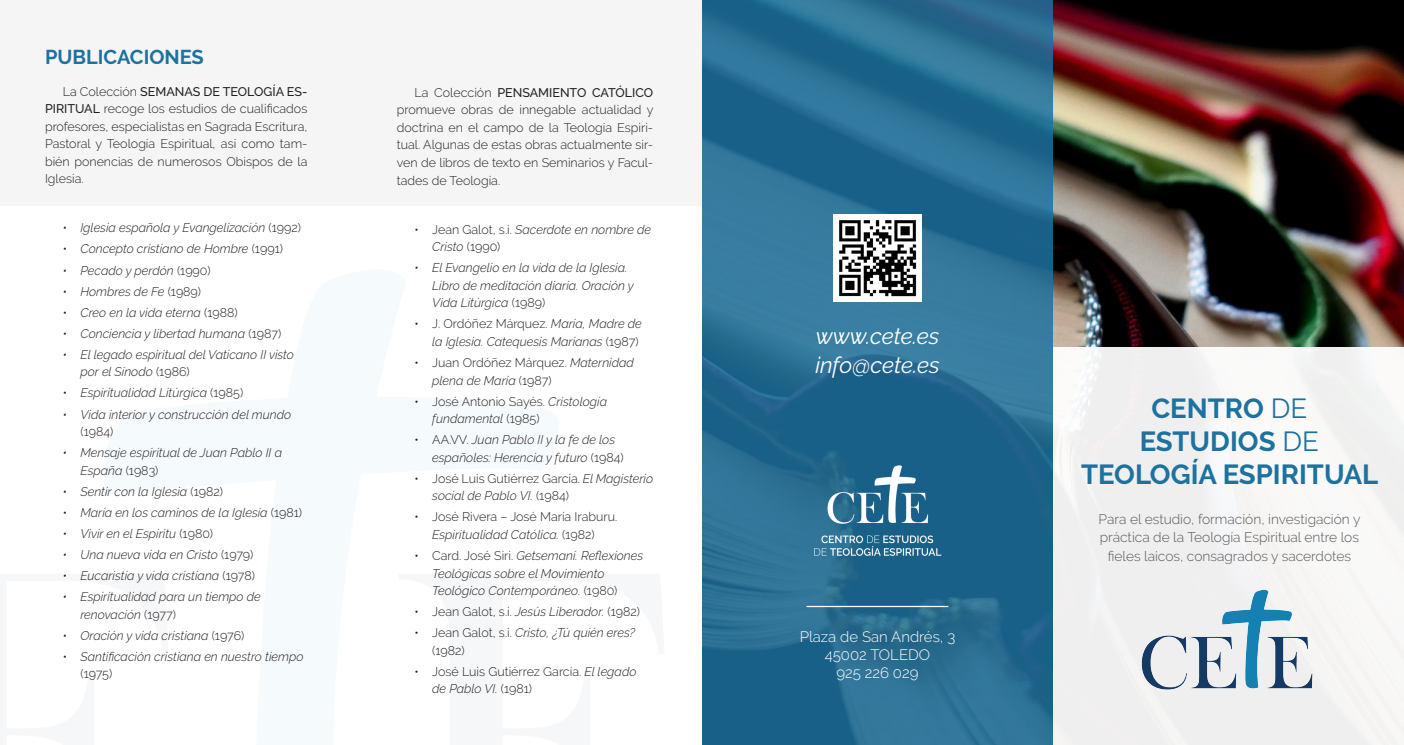
<style>
.page{position:relative;width:1404px;height:745px;background:#fff}
.page>*{position:absolute;margin:0;border:0;box-sizing:border-box;transform-origin:0 0}
.t1{font:700 27.5px "Raleway";color:#1d72a0}
.t2{font:italic 22.5px "Raleway";letter-spacing:-.005em;color:#fff}
.Estilo_de_párrafo_1{font:700 20px "Raleway";color:#1d72a0}
.t3{font:300 15px "Raleway";color:#fff}
.t4{font:300 13.75px/18.8px "Raleway";color:#57585a;text-align:center}
.t5{font:italic 300 12.5px/17.5px "Raleway";color:#231f20}
.Estilo_de_párrafo_1-2{font:300 12.5px/17.5px "Raleway";color:#231f20}
.s1{font-weight:500}
.s2{font-style:normal}
.s3{font-style:italic}
.s4{font-weight:400}
</style>
<div class="page">
<img style="left:1052px;top:0;width:351px;height:347px">
<div style="left:1052px;top:347px;width:351px;height:397px;background:#f1f1f1"></div>
<div style="left:0;top:0;width:702px;height:206px;background:#f5f5f6"></div>
<svg style="left:702px;top:0;width:350px;height:744px;background:#276d92"></svg>
<img style="left:1141px;top:589px;width:172px;height:101px">
<img style="left:796px;top:447px;width:162px;height:126px">
<img style="left:833px;top:214px;width:87px;height:87px">
<hr style="left:806px;top:605px;width:142px;height:1px;background:#fff">
<p class="Estilo_de_párrafo_1" style="left:45px;top:45px;width:160px">PUBLICACIONES</p>
<p class="Estilo_de_párrafo_1-2" style="left:45px;top:82px;width:264px;text-align:justify;text-indent:18px">La Colección <span class="s1">SEMANAS DE TEOLOGÍA ES-PIRITUAL</span> recoge los estudios de cualificados profesores, especialistas en Sagrada Escritura, Pastoral y Teología Espiritual, así como tam&shy;bién ponencias de numerosos Obispos de la Iglesia.</p>
<p class="t5" style="left:63px;top:219px;width:240px">• Iglesia española y Evangelización <span class="s2">(1992)</span></p>
<p class="t5" style="left:63px;top:240px;width:222px">• Concepto cristiano de Hombre <span class="s2">(1991)</span></p>
<p class="t5" style="left:63px;top:261px;width:149px">• Pecado y perdón <span class="s2">(1990)</span></p>
<p class="t5" style="left:63px;top:282px;width:140px">• Hombres de Fe <span class="s2">(1989)</span></p>
<p class="t5" style="left:63px;top:303px;width:176px">• Creo en la vida eterna <span class="s2">(1988)</span></p>
<p class="t5" style="left:63px;top:324px;width:220px">• Conciencia y libertad humana <span class="s2">(1987)</span></p>
<p class="t5" style="left:80px;top:345px;width:215px;text-indent:-18px">• El legado espiritual del Vaticano II visto por el Sínodo <span class="s2">(1986)</span></p>
<p class="t5" style="left:63px;top:384px;width:182px">• Espiritualidad Litúrgica <span class="s2">(1985)</span></p>
<p class="t5" style="left:80px;top:405px;width:212px;text-indent:-18px">• Vida interior y construcción del mundo <span class="s2">(1984)</span></p>
<p class="t5" style="left:80px;top:443px;width:203px;text-indent:-18px">• Mensaje espiritual de Juan Pablo II a<br>España <span class="s2">(1983)</span></p>
<p class="t5" style="left:63px;top:482px;width:162px">• Sentir con la Iglesia <span class="s2">(1982)</span></p>
<p class="t5" style="left:63px;top:503px;width:241px">• María en los caminos de la Iglesia <span class="s2">(1981)</span></p>
<p class="t5" style="left:63px;top:524px;width:152px">• Vivir en el Espíritu <span class="s2">(1980)</span></p>
<p class="t5" style="left:63px;top:545px;width:192px">• Una nueva vida en Cristo <span class="s2">(1979)</span></p>
<p class="t5" style="left:63px;top:566px;width:194px">• Eucaristía y vida cristiana <span class="s2">(1978)</span></p>
<p class="t5" style="left:80px;top:587px;width:182px;text-indent:-18px">• Espiritualidad para un tiempo de renovación <span class="s2">(1977)</span></p>
<p class="t5" style="left:63px;top:626px;width:183px">• Oración y vida cristiana <span class="s2">(1976)</span></p>
<p class="t5" style="left:80px;top:647px;width:224px;text-indent:-18px">• Santificación cristiana en nuestro tiempo <span class="s2">(1975)</span></p>
<p class="Estilo_de_párrafo_1-2" style="left:397px;top:84px;width:258px;text-align:justify;text-indent:18px">La Colección <span class="s1">PENSAMIENTO CATÓLICO </span>promueve obras de innegable actualidad y doctrina en el campo de la Teología Espiri&shy;tual. Algunas de estas obras actualmente sir&shy;ven de libros de texto en Seminarios y Facul&shy;tades de Teología.</p>
<p class="t5" style="left:432px;top:220px;width:220px;text-indent:-18px"><span class="s2">• Jean Galot, s.i.</span> Sacerdote en nombre de<br>Cristo <span class="s2">(1990)</span></p>
<p class="t5" style="left:432px;top:259px;width:203px;text-indent:-18px">• El Evangelio en la vida de la Iglesia.<br>Libro de meditación diaria. Oración y<br>Vida Litúrgica <span class="s2">(1989)</span></p>
<p class="t5" style="left:414px;top:315px;width:229px;text-align:right"><span class="s2">• J. Ordóñez Márquez.</span> María, Madre de la Iglesia. Catequesis Marianas <span class="s2">(1987)</span></p>
<p class="Estilo_de_párrafo_1-2" style="left:432px;top:353px;width:203px;text-indent:-18px">• Juan Ordóñez Márquez. <span class="s3">Maternidad plena de María</span> (1987)</p>
<p class="Estilo_de_párrafo_1-2" style="left:432px;top:392px;width:176px;text-indent:-18px">• José Antonio Sayés. <span class="s3">Cristología fundamental</span> (1985)</p>
<p class="t5" style="left:432px;top:430px;width:193px;text-indent:-18px"><span class="s2">• AA.VV.</span> Juan Pablo II y la fe de los españoles: Herencia y futuro <span class="s2">(1984)</span></p>
<p class="Estilo_de_párrafo_1-2" style="left:432px;top:469px;width:222px;text-indent:-18px">• José Luis Gutiérrez García. <span class="s3">El Magisterio social de Pablo VI.</span> (1984)</p>
<p class="Estilo_de_párrafo_1-2" style="left:414px;top:508px;width:204px;text-align:center">• José Rivera – José María Iraburu.<br><span class="s3">Espiritualidad Católica.</span> (1982)</p>
<p class="t5" style="left:432px;top:546px;width:212px;text-indent:-18px"><span class="s2">• Card. José Siri.</span> Getsemaní. Reflexiones<br>Teológicas sobre el Movimiento<br>Teológico Contemporáneo. <span class="s2">(1980)</span></p>
<p class="Estilo_de_párrafo_1-2" style="left:414px;top:602px;width:227px">• Jean Galot, s.i. <span class="s3">Jesús Liberador.</span> (1982)</p>
<p class="Estilo_de_párrafo_1-2" style="left:432px;top:623px;width:204px;text-indent:-18px">• Jean Galot, s.i. <span class="s3">Cristo, ¿Tú quién eres? </span>(1982)</p>
<p class="Estilo_de_párrafo_1-2" style="left:432px;top:662px;width:206px;text-indent:-18px">• José Luis Gutiérrez García. <span class="s3">El legado de Pablo VI.</span> (1981)</p>
<p class="t2" style="left:815px;top:322px;width:125px">www.cete.es</p>
<p class="t2" style="left:815px;top:351px;width:126px">info@cete.es</p>
<p class="t3" style="left:799px;top:627px;width:157px">Plaza de San Andrés, 3</p>
<p class="t3" style="left:824px;top:645px;width:107px">45002 TOLEDO</p>
<p class="t3" style="left:836px;top:663px;width:83px">925 226 029</p>
<p class="t1" style="left:1151px;top:392px;width:157px">CENTRO <span class="s4">DE</span></p>
<p class="t1" style="left:1139px;top:425px;width:181px">ESTUDIOS <span class="s4">DE</span></p>
<p class="t1" style="left:1080px;top:458px;width:299px">TEOLOGÍA ESPIRITUAL</p>
<p class="t4" style="left:1098px;top:509px;width:263px">Para el estudio, formación, investigación y práctica de la Teología Espiritual entre los fieles laicos, consagrados y sacerdotes</p>
</div>
